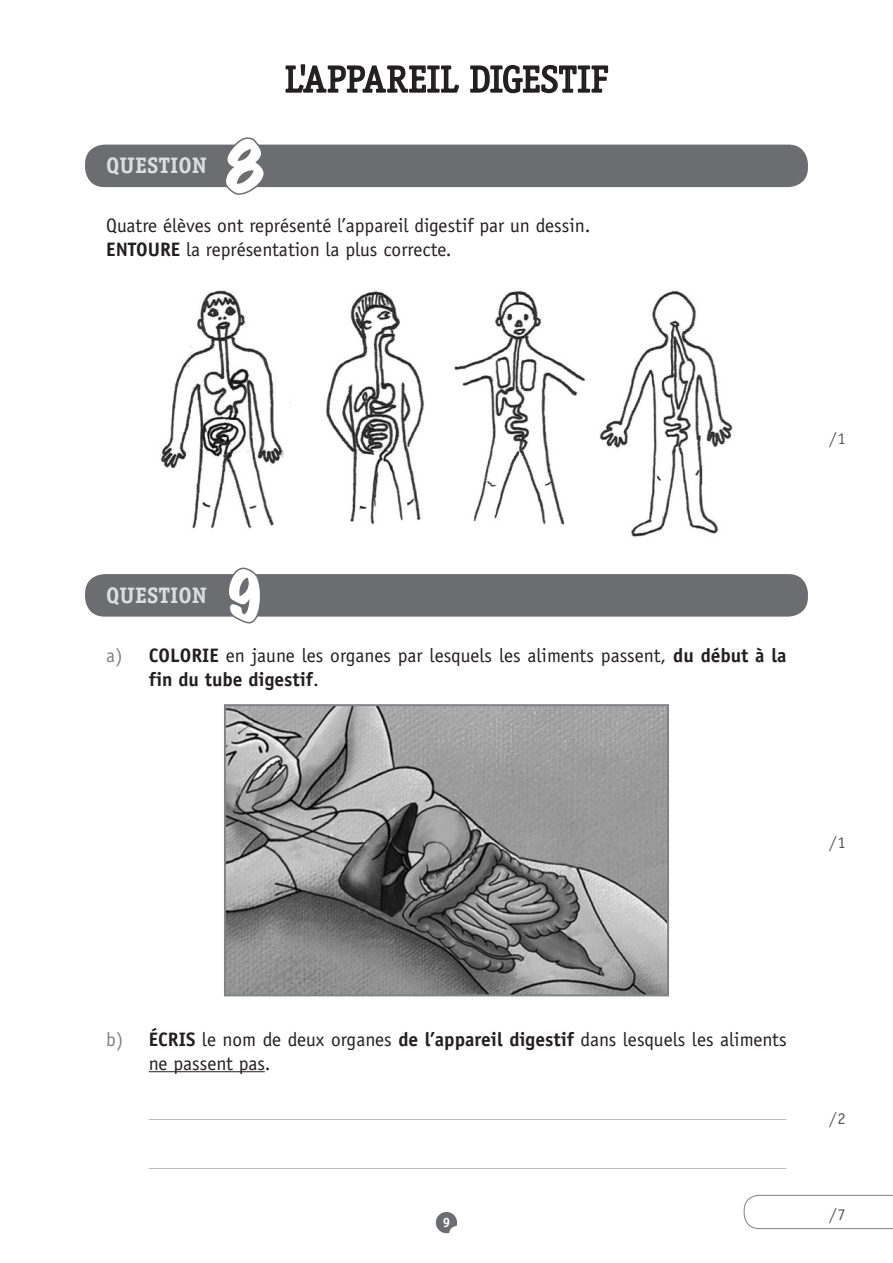
<style>
.page{position:relative;width:893px;height:1263px;background:#fff}
.page>*{position:absolute;margin:0;border:0;box-sizing:border-box;transform-origin:0 0}
.t1{font:expanded 60px "Marker Felt";color:#fff}
.t2{font:37.5px "Officina Serif";letter-spacing:.015em;color:#231f20}
.t3{font:700 22.5px "Officina Serif";color:#dcdddf}
.BLOC_QUESTION{font:19.5px/24px "Officina Sans";color:#231f20}
.t4{font:16.5px "Officina Serif";color:#57585a}
.BLOC_QUESTION-2{font:15px "Officina Sans";color:#a8a9ad}
.t5{font:700 13.5px "Officina Serif";color:#fff}
.s1{font-weight:700}
.s2{color:#808285}
</style>
<div class="page">
<hr style="left:149px;top:1071px;width:116px;height:1px;background:#231f20">
<div style="left:85px;top:145px;width:723px;height:42px;background:#6c6d70;border-radius:20px"></div>
<div style="left:85px;top:574px;width:723px;height:43px;background:#6c6d70;border-radius:20px"></div>
<svg style="left:223px;top:137px;width:44px;height:58px"></svg>
<svg style="left:226px;top:567px;width:37px;height:57px"></svg>
<svg style="left:285px;top:64px;width:175px;height:29px"></svg>
<svg style="left:470px;top:65px;width:139px;height:29px"></svg>
<img style="left:160px;top:290px;width:573px;height:247px">
<img style="left:227px;top:707px;width:439px;height:286px">
<div style="left:224px;top:704px;width:445px;height:292px;border:2px solid #808285"></div>
<svg style="left:436px;top:1212px;width:21px;height:21px"></svg>
<svg style="left:743px;top:1194px;width:150px;height:35px"></svg>
<p class="t3" style="left:106px;top:151px;width:102px">QUESTION</p>
<p class="t1" style="left:225px;top:119px;width:40px">8</p>
<p class="t2" style="left:285px;top:57px;width:325px">L'APPAREIL DIGESTIF</p>
<p class="BLOC_QUESTION" style="left:106px;top:213px;width:486px">Quatre élèves ont représenté l’appareil digestif par un dessin.</p>
<p class="BLOC_QUESTION" style="left:106px;top:237px;width:347px"><span class="s1">ENTOURE</span> la représentation la plus correcte.</p>
<p class="t4" style="left:829px;top:428px;width:18px">/1</p>
<p class="t3" style="left:106px;top:581px;width:102px">QUESTION</p>
<p class="t1" style="left:225px;top:549px;width:40px">9</p>
<p class="BLOC_QUESTION" style="left:149px;top:643px;width:639px;text-indent:-43px"><span class="s2">a)</span> <span class="s1">COLORIE</span> en jaune les organes par lesquels les aliments passent, <span class="s1">du début à la fin du tube digestif</span>.</p>
<p class="t4" style="left:829px;top:832px;width:18px">/1</p>
<p class="BLOC_QUESTION" style="left:149px;top:1027px;width:639px;text-indent:-43px"><span class="s2">b)</span> <span class="s1">ÉCRIS</span> le nom de deux organes <span class="s1">de l’appareil digestif</span> dans lesquels les aliments ne passent pas.</p>
<p class="BLOC_QUESTION-2" style="left:149px;top:1104px;width:639px">_____________________________________________________________________________________</p>
<p class="BLOC_QUESTION-2" style="left:149px;top:1153px;width:639px">_____________________________________________________________________________________</p>
<p class="t4" style="left:829px;top:1109px;width:18px">/2</p>
<p class="t5" style="left:443px;top:1214px;width:9px">9</p>
<p class="t4" style="left:829px;top:1204px;width:18px">/7</p>
</div>
